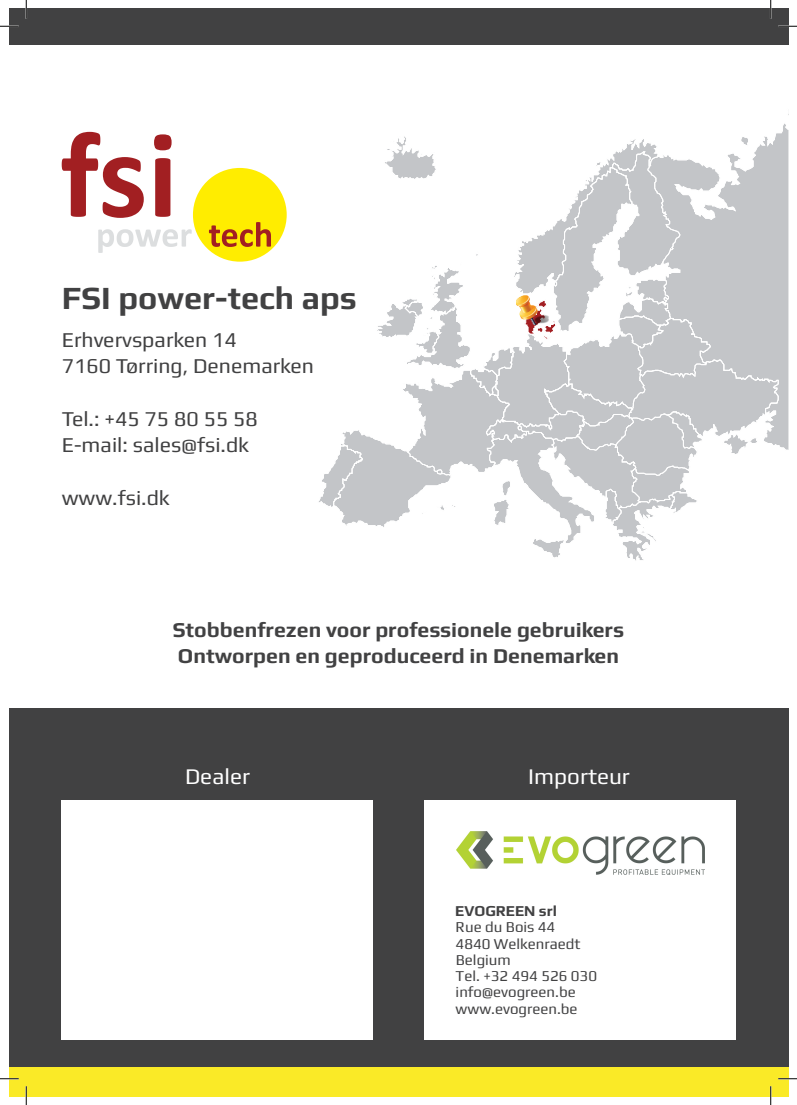
<style>
.page{position:relative;width:797px;height:1105px;background:#fff}
.page>*{position:absolute;margin:0;border:0;box-sizing:border-box;transform-origin:0 0}
.Bagside-tekst{font:700 32.5px "Play";color:#414142}
.Kategorinavn{font:22.5px "Play";color:#fff}
.Bagside-tekst-2{font:21.25px/26.2px "Play";color:#414142}
.Bagside-tekst-3{font:700 21.25px "Play";color:#414142}
.Bagside-tekst-4{font:15px "Play";color:#414142}
.t1{font:700 15px "Play";color:#414142}
</style>
<div class="page">
<div style="left:776px;top:123px;width:12px;height:327px;background:#c3c5c8"></div>
<svg style="left:319px;top:135px;width:459px;height:426px"></svg>
<div style="left:9px;top:708px;width:779px;height:381px;background:#414142"></div>
<div style="left:9px;top:1067px;width:779px;height:29px;background:#faea27"></div>
<div style="left:9px;top:9px;width:779px;height:36px;background:#414142"></div>
<div style="left:193px;top:168px;width:94px;height:94px;background:#ffed00;border-radius:50%"></div>
<svg style="left:62px;top:132px;width:82px;height:86px"></svg>
<svg style="left:154px;top:134px;width:18px;height:83px"></svg>
<svg style="left:98px;top:229px;width:94px;height:24px"></svg>
<svg style="left:209px;top:222px;width:62px;height:25px"></svg>
<div style="left:62px;top:800px;width:311px;height:240px;background:#fff"></div>
<img style="left:516px;top:289px;width:36px;height:36px">
<div style="left:424px;top:800px;width:311px;height:240px;background:#fff"></div>
<svg style="left:0;top:25px;width:19px;height:2px"></svg>
<svg style="left:778px;top:25px;width:19px;height:2px"></svg>
<svg style="left:0;top:1078px;width:19px;height:1px"></svg>
<svg style="left:778px;top:1078px;width:19px;height:1px"></svg>
<svg style="left:25px;top:0;width:2px;height:19px"></svg>
<svg style="left:25px;top:1086px;width:2px;height:19px"></svg>
<svg style="left:770px;top:1086px;width:1px;height:19px"></svg>
<img style="left:457px;top:832px;width:247px;height:43px">
<p class="Bagside-tekst" style="left:62px;top:279px;width:297px">FSI power-tech aps</p>
<p class="Bagside-tekst-2" style="left:62px;top:326px;width:254px">Erhvervsparken 14<br>7160 Tørring, Denemarken</p>
<p class="Bagside-tekst-2" style="left:62px;top:405px;width:198px">Tel.: +45 75 80 55 58<br>E-mail: sales@fsi.dk</p>
<p class="Bagside-tekst-2" style="left:62px;top:484px;width:109px">www.fsi.dk</p>
<p class="Bagside-tekst-3" style="left:173px;top:617px;width:453px">Stobbenfrezen voor professionele gebruikers</p>
<p class="Bagside-tekst-3" style="left:178px;top:643px;width:442px">Ontworpen en geproduceerd in Denemarken</p>
<p class="Kategorinavn" style="left:185px;top:763px;width:66px">Dealer</p>
<p class="Kategorinavn" style="left:528px;top:763px;width:103px">Importeur</p>
<p class="t1" style="left:455px;top:902px;width:103px">EVOGREEN srl</p>
<p class="Bagside-tekst-4" style="left:455px;top:918px;width:101px">Rue du Bois 44</p>
<p class="Bagside-tekst-4" style="left:455px;top:934px;width:126px">4840 Welkenraedt</p>
<p class="Bagside-tekst-4" style="left:455px;top:967px;width:143px">Tel. +32 494 526 030</p>
<p class="Bagside-tekst-4" style="left:455px;top:983px;width:122px">info@evogreen.be</p>
<p class="Bagside-tekst-4" style="left:455px;top:1000px;width:123px">www.evogreen.be</p>
<p class="Bagside-tekst-4" style="left:456px;top:951px;width:57px">Belgium</p>
</div>
